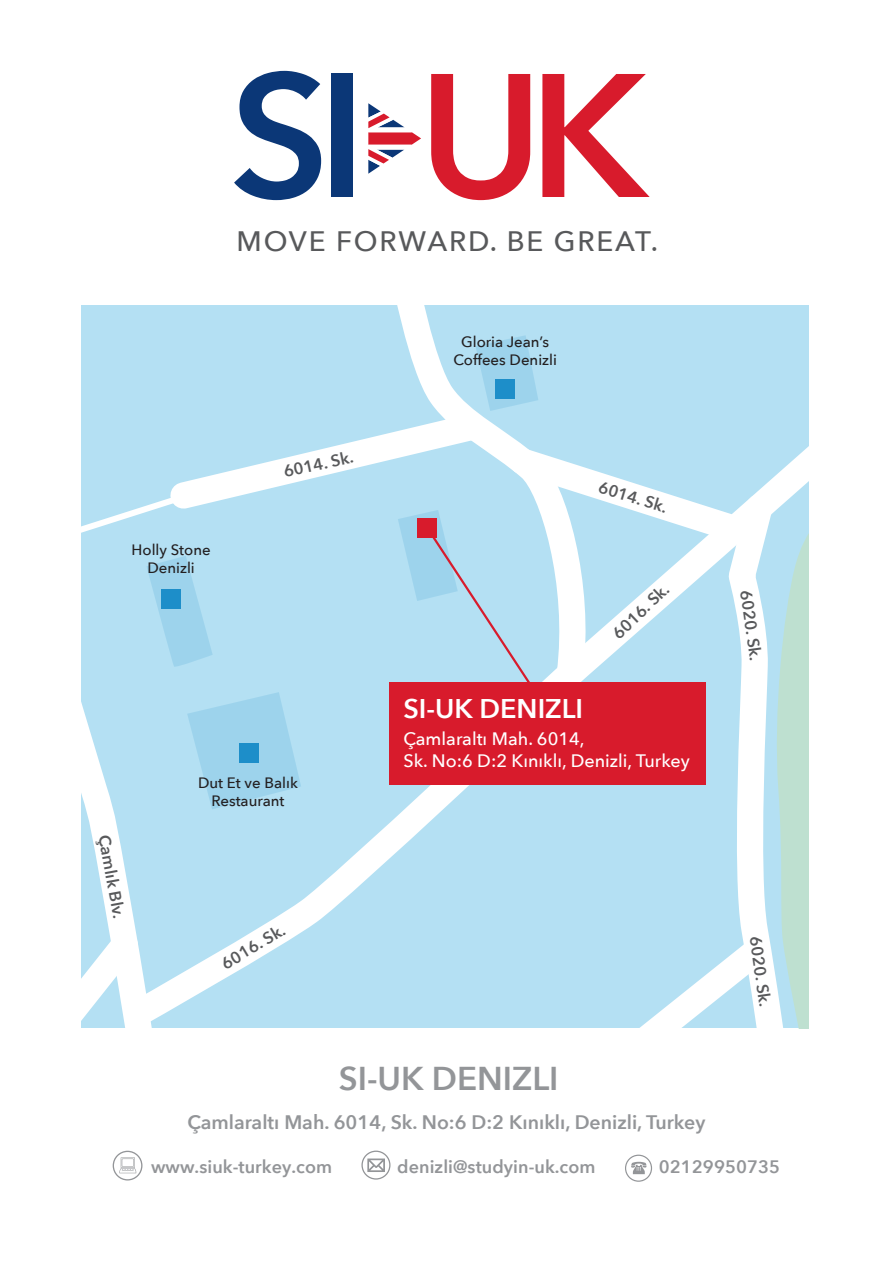
<style>
.page{position:relative;width:893px;height:1263px;background:#fff}
.page>*{position:absolute;margin:0;border:0;box-sizing:border-box;transform-origin:0 0}
.t1{font:600 33px "Avenir Next";color:#939598}
.t2{font:500 28.05px "Avenir Next";letter-spacing:.06em;color:#58595b}
.t3{font:600 27px "Avenir Next";color:#fff}
.t4{font:600 19.5px "Avenir Next";color:#939598}
.t5{font:600 18px "Avenir Next";letter-spacing:.005em;color:#939598}
.t6{font:500 18px/21.6px "Avenir Next";color:#fff}
.t7{font:600 16.5px "Avenir Next";color:#58595b}
.t8{font:500 15px/18px "Avenir Next";color:#231f20;text-align:center}
</style>
<div class="page">
<div style="left:81px;top:306px;width:727px;height:722px;background:#b4e0f3"></div>
<svg style="left:301px;top:784px;width:97px;height:149px"></svg>
<svg style="left:171px;top:436px;width:206px;height:73px"></svg>
<svg style="left:377px;top:305px;width:215px;height:158px"></svg>
<svg style="left:81px;top:556px;width:220px;height:472px"></svg>
<svg style="left:475px;top:335px;width:63px;height:76px"></svg>
<svg style="left:81px;top:492px;width:102px;height:41px"></svg>
<svg style="left:361px;top:1150px;width:29px;height:29px"></svg>
<svg style="left:625px;top:1154px;width:27px;height:28px"></svg>
<svg style="left:113px;top:1151px;width:29px;height:29px"></svg>
<svg style="left:234px;top:71px;width:87px;height:129px"></svg>
<div style="left:331px;top:74px;width:22px;height:123px;background:#0b3777"></div>
<svg style="left:431px;top:74px;width:99px;height:126px"></svg>
<svg style="left:542px;top:74px;width:108px;height:123px"></svg>
<svg style="left:368px;top:103px;width:53px;height:71px"></svg>
<div style="left:240px;top:744px;width:19px;height:19px;background:#1d8ec9"></div>
<div style="left:162px;top:589px;width:19px;height:19px;background:#1d8ec9"></div>
<div style="left:496px;top:379px;width:19px;height:19px;background:#1d8ec9"></div>
<div style="left:389px;top:682px;width:317px;height:102px;background:#d81b2c"></div>
<svg style="left:398px;top:429px;width:410px;height:599px"></svg>
<h2 class="t2" style="left:237px;top:217px;width:423px">MOVE FORWARD. BE GREAT.</h2>
<p class="t8" style="left:453px;top:332px;width:105px">Gloria Jean’s<br>Coffees Denizli</p>
<p class="t8" style="left:132px;top:540px;width:81px">Holly Stone<br>Denizli</p>
<p class="t7" style="left:281px;top:457px;width:72px;rotate:-12deg">6014. Sk.</p>
<p class="t7" style="left:118px;top:833px;width:85px;rotate:80deg">Çamlık Blv.</p>
<p class="t8" style="left:198px;top:773px;width:101px">Dut Et ve Balık<br>Restaurant</p>
<p class="t7" style="left:216px;top:953px;width:72px;rotate:-31deg">6016. Sk.</p>
<p class="t7" style="left:603px;top:473px;width:72px;rotate:17deg">6014. Sk.</p>
<p class="t7" style="left:605px;top:625px;width:72px;rotate:-44deg">6016. Sk.</p>
<h3 class="t3" style="left:403px;top:686px;width:181px">SI-UK DENIZLI</h3>
<p class="t6" style="left:403px;top:727px;width:288px">Çamlaraltı Mah. 6014,<br>Sk. No:6 D:2 Kınıklı, Denizli, Turkey</p>
<p class="t7" style="left:760px;top:588px;width:72px;rotate:82deg">6020. Sk.</p>
<p class="t7" style="left:769px;top:934px;width:72px;rotate:82deg">6020. Sk.</p>
<h1 class="t1" style="left:339px;top:1050px;width:221px">SI-UK DENIZLI</h1>
<h3 class="t4" style="left:188px;top:1106px;width:519px">Çamlaraltı Mah. 6014, Sk. No:6 D:2 Kınıklı, Denizli, Turkey</h3>
<p class="t5" style="left:151px;top:1152px;width:183px">www.siuk-turkey.com</p>
<p class="t5" style="left:397px;top:1152px;width:200px">denizli@studyin-uk.com</p>
<p class="t5" style="left:659px;top:1152px;width:123px">02129950735</p>
</div>
